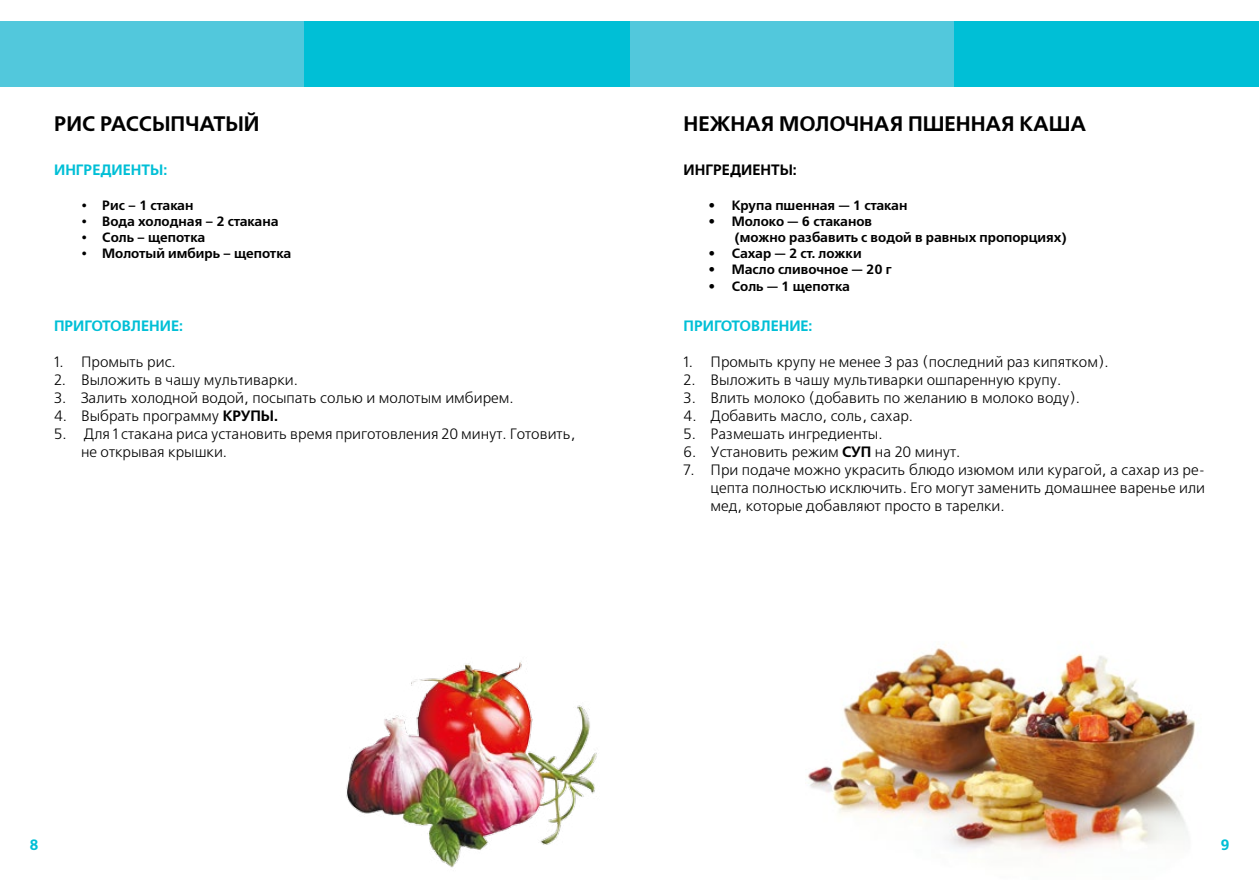
<style>
.page{position:relative;width:1259px;height:893px;background:#fff}
.page>*{position:absolute;margin:0;border:0;box-sizing:border-box;transform-origin:0 0}
.t1{font:700 21px "Free Set C";color:#000}
.t2{font:15px/18px "Free Set C";color:#000}
.t3{font:700 15px "Free Set C";color:#00bfd6}
.t4{font:700 15px "Free Set C";color:#000}
.t5{font:700 13.5px/16.2px "Free Set C";color:#000}
.s1{font-family:"Futura Light C";font-weight:400}
.s2{font-weight:700}
</style>
<div class="page">
<img style="left:346px;top:661px;width:251px;height:207px">
<div style="left:629px;top:21px;width:326px;height:66px;background:#52c8dc"></div>
<div style="left:0;top:21px;width:304px;height:66px;background:#52c8dc"></div>
<div style="left:955px;top:21px;width:304px;height:66px;background:#00bfd6"></div>
<div style="left:304px;top:21px;width:325px;height:66px;background:#00bfd6"></div>
<img style="left:807px;top:645px;width:390px;height:209px">
<h1 class="t1" style="left:54px;top:112px;width:61px">Рис рассы</h1>
<h1 class="t1" style="left:171px;top:112px;width:90px">пчатый</h1>
<h1 class="t1" style="left:683px;top:112px;width:288px">Нежная молочная пшенна</h1>
<h1 class="t1" style="left:1001px;top:112px;width:36px">я каша</h1>
<p class="t3" style="left:54px;top:161px;width:115px">ИНГРЕДИЕНТЫ:</p>
<p class="t5" style="left:80px;top:197px;width:115px"><span class="s1">•</span> Рис – 1 стакан</p>
<p class="t5" style="left:80px;top:213px;width:200px"><span class="s1">•</span> Вода холодная – 2 стакана</p>
<p class="t5" style="left:80px;top:229px;width:127px"><span class="s1">•</span> Соль – щепотка</p>
<p class="t5" style="left:80px;top:246px;width:213px"><span class="s1">•</span> Молотый имбирь – щепотка</p>
<p class="t4" style="left:683px;top:161px;width:115px">ИНГРЕДИЕНТЫ:</p>
<p class="t5" style="left:709px;top:197px;width:200px">• Крупа пшенная — 1 стакан</p>
<p class="t5" style="left:734px;top:213px;width:333px;text-indent:-26px">• Молоко — 6 стаканов<br>(можно разбавить с водой в равных пропорциях)</p>
<p class="t5" style="left:709px;top:246px;width:154px">• Сахар — 2 ст. ложки</p>
<p class="t5" style="left:709px;top:262px;width:184px">• Масло сливочное — 20 г</p>
<p class="t5" style="left:709px;top:278px;width:142px">• Соль — 1 щепотка</p>
<p class="t3" style="left:54px;top:317px;width:48px">ПРИГОТОВЛЕ</p>
<p class="t3" style="left:149px;top:317px;width:35px">НИЕ:</p>
<p class="t2" style="left:54px;top:353px;width:123px">1. Промыть рис.</p>
<p class="t2" style="left:54px;top:371px;width:245px">2. Выложить в чашу мультиварки.</p>
<p class="t2" style="left:54px;top:389px;width:461px">3. Залить холодной водой, посыпать солью и молотым имбирем.</p>
<p class="t2" style="left:54px;top:407px;width:225px">4. Выбрать программу <span class="s2">Крупы.</span></p>
<p class="t2" style="left:81px;top:425px;width:496px;text-indent:-27px">5. Для 1 стакана риса установить время приготовления 20 минут. Готовить, не открывая крышки.</p>
<p class="t3" style="left:683px;top:317px;width:48px">ПРИГОТОВЛЕ</p>
<p class="t3" style="left:778px;top:317px;width:35px">НИЕ:</p>
<p class="t2" style="left:683px;top:353px;width:426px">1. Промыть крупу не менее 3 раз (последний раз кипятком).</p>
<p class="t2" style="left:683px;top:371px;width:379px">2. Выложить в чашу мультиварки ошпаренную крупу.</p>
<p class="t2" style="left:683px;top:389px;width:398px">3. Влить молоко (добавить по желанию в молоко воду).</p>
<p class="t2" style="left:683px;top:407px;width:231px">4. Добавить масло, соль, сахар.</p>
<p class="t2" style="left:683px;top:425px;width:200px">5. Размешать ингредиенты.</p>
<p class="t2" style="left:683px;top:443px;width:278px">6. Установить режим <span class="s2">СУП</span> на 20 минут.</p>
<p class="t2" style="left:710px;top:461px;width:496px;text-align:justify;text-indent:-27px">7. При подаче можно украсить блюдо изюмом или курагой, а сахар из ре&shy;цепта полностью исключить. Его могут заменить домашнее варенье или мед, которые добавляют просто в тарелки.</p>
<p class="t3" style="left:29px;top:836px;width:11px">8</p>
<p class="t3" style="left:1220px;top:836px;width:11px">9</p>
</div>
